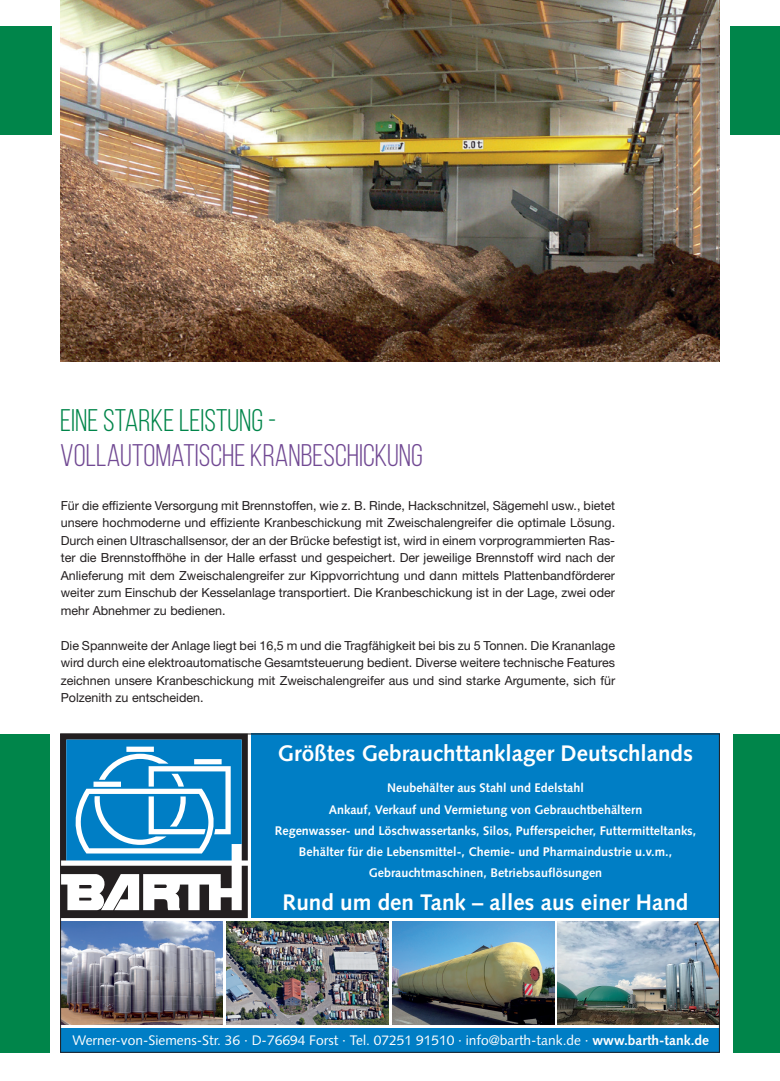
<style>
.page{position:relative;width:780px;height:1081px;background:#fff}
.page>*{position:absolute;margin:0;border:0;box-sizing:border-box;transform-origin:0 0}
.t1{font:31.25px "Bebas Neue";color:#714993}
.t2{font:31.25px "Bebas Neue";color:#00854a}
.t3{font:700 22.5px "Syntax LT Std";color:#fff}
.t4{font:13.75px "Syntax LT Std";color:#fff}
.t5{font:12.5px/17.5px "Helvetica Neue LT Std";color:#231f20;text-align:justify}
.t6{font:700 12.5px/21.2px "Syntax LT Std";color:#fff;text-align:center}
.s1{font-family:"Frutiger LT Std"}
.s2{font-weight:700}
</style>
<div class="page">
<div style="left:0;top:733px;width:50px;height:319px;background:#00854a"></div>
<div style="left:733px;top:733px;width:47px;height:319px;background:#00854a"></div>
<div style="left:0;top:27px;width:51px;height:108px;background:#00854a"></div>
<div style="left:730px;top:27px;width:50px;height:108px;background:#00854a"></div>
<svg style="left:62px;top:918px;width:655px;height:107px"></svg>
<div style="left:60px;top:1028px;width:659px;height:24px;background:#007ec5"></div>
<img style="left:62px;top:921px;width:161px;height:103px">
<img style="left:226px;top:921px;width:163px;height:103px">
<img style="left:392px;top:921px;width:162px;height:103px">
<img style="left:558px;top:921px;width:159px;height:103px">
<svg style="left:62px;top:735px;width:186px;height:183px"></svg>
<svg style="left:66px;top:739px;width:176px;height:121px"></svg>
<div style="left:251px;top:733px;width:468px;height:185px;background:#007ec5"></div>
<img style="left:61px;top:0;width:658px;height:361px">
<p class="t2" style="left:60px;top:403px;width:217px">EINE STARKE LEISTUNG -</p>
<p class="t1" style="left:60px;top:438px;width:364px">VOLLAUTOMATISCHE KRANBESCHICKUNG</p>
<p class="t5" style="left:61px;top:496px;width:556px">Für die effiziente Versorgung mit Brennstoffen, wie z. B. Rinde, Hackschnitzel, Sägemehl usw., bietet unsere hochmoderne und effiziente Kranbeschickung mit Zweischalengreifer die optimale Lösung.<br>Durch einen Ultraschallsensor, der an der Brücke befestigt ist, wird in einem vorprogrammierten Ras&shy;ter die Brennstoffhöhe in der Halle erfasst und gespeichert. Der jeweilige Brennstoff wird nach der Anlieferung mit dem Zweischalengreifer zur Kippvorrichtung und dann mittels Plattenbandförderer weiter zum Einschub der Kesselanlage transportiert. Die Kranbeschickung ist in der Lage, zwei oder mehr Abnehmer zu bedienen.</p>
<p class="t5" style="left:61px;top:636px;width:556px">Die Spannweite der Anlage liegt bei 16,5 m und die Tragfähigkeit bei bis zu 5 Tonnen. Die Krananlage wird durch eine elektroautomatische Gesamtsteuerung bedient. Diverse weitere technische Features zeichnen unsere Kranbeschickung mit Zweischalengreifer aus und sind starke Argumente, sich für Polzenith zu entscheiden.</p>
<p class="t3" style="left:278px;top:740px;width:416px">Größtes Gebrauchttanklager Deutschlands</p>
<p class="t6" style="left:275px;top:777px;width:423px">Neubehälter aus Stahl und Edelstahl<br>Ankauf, Verkauf und Vermietung von Gebrauchtbehältern<br>Regenwasser- und Löschwassertanks, Silos, Pufferspeicher, Futtermitteltanks, Behälter für die Lebensmittel-, Chemie- und Pharmaindustrie u.v.m., Gebrauchtmaschinen, Betriebsauflösungen</p>
<p class="t3" style="left:282px;top:889px;width:407px">Rund um den Tank – alles aus einer Hand</p>
<p class="t4" style="left:72px;top:1032px;width:638px">Werner-von-Siemens-Str. 36 <span class="s1">·</span> D-76694 Forst <span class="s1">·</span> Tel. 07251 91510 <span class="s1">·</span> info@barth-tank.de <span class="s1">·</span> <span class="s2">www.barth-tank.de</span></p>
</div>
